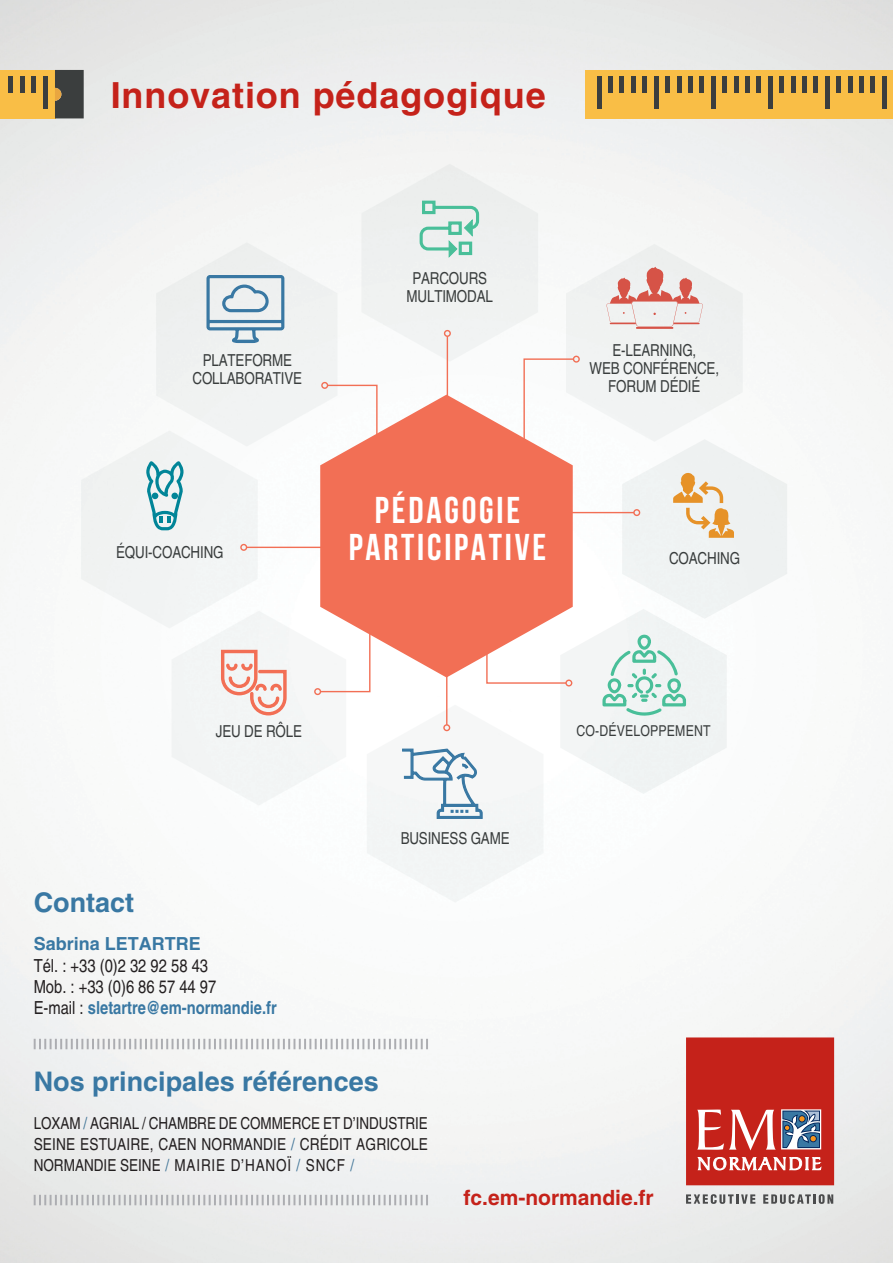
<style>
.page{position:relative;width:893px;height:1263px;background:#fff}
.page>*{position:absolute;margin:0;border:0;box-sizing:border-box;transform-origin:0 0}
.t1{font:700 37.35px/37.3px "Bebas Neue";letter-spacing:.075em;color:#fff;text-align:center}
.t2{font:700 36px "Helvetica";letter-spacing:.025em;color:#c5221a}
.Texte_Générique_Bo{font:700 27px "Helvetica";color:#3978a3}
.t3{font:700 21px "Helvetica";color:#c5221a}
.Texte_Générique_Bo-2{font:condensed 18px/21px "Helvetica";color:#231f20}
.Texte_Générique_Bo-3{font:700 condensed 18px "Helvetica";color:#3978a3}
.Texte_Générique_Bo-4{font:condensed 16.5px/21px "Helvetica";letter-spacing:.01em;color:#231f20;text-align:justify}
.Texte_Générique_Bo-5{font:condensed 16.5px/18px "Helvetica";letter-spacing:-.01em;color:#393d3d;text-align:center}
.Texte_Générique_Bo-6{font:condensed 15px "Helvetica";letter-spacing:.01em;color:#393d3d}
.s1{font-weight:700;font-stretch:normal;color:#3978a3}
.s2{font-weight:400;color:#231f20}
.s3{color:#407497}
</style>
<div class="page">
<img style="left:0;top:0;width:893px;height:1263px">
<div style="left:0;top:70px;width:55px;height:48px;background:#f9be46"></div>
<svg style="left:55px;top:70px;width:29px;height:48px"></svg>
<hr style="left:43px;top:76px;width:4px;height:33px;background:#3b3e3e">
<hr style="left:32px;top:76px;width:4px;height:16px;background:#3b3e3e">
<div style="left:20px;top:76px;width:5px;height:16px;background:#3b3e3e"></div>
<hr style="left:9px;top:76px;width:4px;height:16px;background:#3b3e3e">
<div style="left:586px;top:70px;width:307px;height:48px;background:#f9be46"></div>
<div style="left:882px;top:76px;width:5px;height:33px;background:#3b3e3e"></div>
<hr style="left:871px;top:76px;width:4px;height:16px;background:#3b3e3e">
<div style="left:859px;top:76px;width:5px;height:16px;background:#3b3e3e"></div>
<hr style="left:848px;top:76px;width:4px;height:16px;background:#3b3e3e">
<div style="left:836px;top:76px;width:5px;height:16px;background:#3b3e3e"></div>
<hr style="left:825px;top:76px;width:4px;height:33px;background:#3b3e3e">
<hr style="left:814px;top:76px;width:4px;height:16px;background:#3b3e3e">
<div style="left:802px;top:76px;width:5px;height:16px;background:#3b3e3e"></div>
<hr style="left:791px;top:76px;width:4px;height:16px;background:#3b3e3e">
<div style="left:779px;top:76px;width:5px;height:16px;background:#3b3e3e"></div>
<hr style="left:768px;top:76px;width:4px;height:33px;background:#3b3e3e">
<hr style="left:757px;top:76px;width:4px;height:16px;background:#3b3e3e">
<div style="left:745px;top:76px;width:5px;height:16px;background:#3b3e3e"></div>
<hr style="left:734px;top:76px;width:4px;height:16px;background:#3b3e3e">
<div style="left:722px;top:76px;width:5px;height:16px;background:#3b3e3e"></div>
<hr style="left:711px;top:76px;width:4px;height:33px;background:#3b3e3e">
<hr style="left:700px;top:76px;width:4px;height:16px;background:#3b3e3e">
<div style="left:688px;top:76px;width:5px;height:16px;background:#3b3e3e"></div>
<hr style="left:677px;top:76px;width:4px;height:16px;background:#3b3e3e">
<div style="left:665px;top:76px;width:5px;height:16px;background:#3b3e3e"></div>
<hr style="left:654px;top:76px;width:4px;height:33px;background:#3b3e3e">
<div style="left:642px;top:76px;width:5px;height:16px;background:#3b3e3e"></div>
<div style="left:631px;top:76px;width:5px;height:16px;background:#3b3e3e"></div>
<hr style="left:620px;top:76px;width:4px;height:16px;background:#3b3e3e">
<div style="left:608px;top:76px;width:5px;height:16px;background:#3b3e3e"></div>
<hr style="left:597px;top:76px;width:4px;height:33px;background:#3b3e3e">
<svg style="left:34px;top:1195px;width:394px;height:10px;background:#d3d4d5"></svg>
<svg style="left:34px;top:1039px;width:394px;height:10px"></svg>
<div style="left:686px;top:1037px;width:148px;height:148px;background:#c5221a"></div>
<svg style="left:697px;top:1109px;width:79px;height:41px"></svg>
<svg style="left:781px;top:1109px;width:40px;height:40px"></svg>
<svg style="left:782px;top:1110px;width:38px;height:38px"></svg>
<svg style="left:686px;top:1157px;width:147px;height:47px"></svg>
<svg style="left:81px;top:164px;width:706px;height:739px"></svg>
<p class="t2" style="left:111px;top:73px;width:436px">Innovation pédagogique</p>
<p class="Texte_Générique_Bo-5" style="left:203px;top:352px;width:91px">PLATEFORME</p>
<p class="Texte_Générique_Bo-5" style="left:193px;top:370px;width:111px">COLLABORATIVE</p>
<p class="Texte_Générique_Bo-5" style="left:116px;top:543px;width:109px">ÉQUI-COACHING</p>
<p class="Texte_Générique_Bo-5" style="left:412px;top:269px;width:76px">PARCOURS</p>
<p class="Texte_Générique_Bo-5" style="left:407px;top:287px;width:88px">MULTIMODAL</p>
<p class="t1" style="left:349px;top:491px;width:199px">PÉDAGOGIE<br>PARTICIPATIVE</p>
<p class="Texte_Générique_Bo-5" style="left:590px;top:342px;width:131px">E-LEARNING,<br>WEB CONFÉRENCE,<br>FORUM DÉDIÉ</p>
<p class="Texte_Générique_Bo-5" style="left:669px;top:549px;width:73px">COACHING</p>
<p class="Texte_Générique_Bo-5" style="left:216px;top:722px;width:88px">JEU DE RÔLE</p>
<p class="Texte_Générique_Bo" style="left:34px;top:886px;width:102px">Contact</p>
<p class="Texte_Générique_Bo-2" style="left:34px;top:934px;width:176px"><span class="s1">Sabrina LETARTRE<br></span>Tél. : +33 (0)2 32 92 58 43</p>
<p class="Texte_Générique_Bo-2" style="left:34px;top:976px;width:184px">Mob. : +33 (0)6 86 57 44 97</p>
<p class="Texte_Générique_Bo-3" style="left:34px;top:996px;width:245px"><span class="s2">E-mail :</span> sletartre@em-normandie.fr</p>
<p class="Texte_Générique_Bo-5" style="left:401px;top:829px;width:110px">BUSINESS GAME</p>
<p class="Texte_Générique_Bo" style="left:34px;top:1064px;width:347px">Nos principales références</p>
<p class="Texte_Générique_Bo-4" style="left:34px;top:1112px;width:396px">LOXAM <span class="s3">/</span> AGRIAL / CHAMBRE DE COMMERCE ET D’INDUSTRIE SEINE ESTUAIRE, CAEN NORMANDIE <span class="s3">/</span> CRÉDIT AGRICOLE NORMANDIE SEINE <span class="s3">/</span> MAIRIE D’HANOÏ <span class="s3">/</span> SNCF <span class="s3">/</span></p>
<p class="Texte_Générique_Bo-6" style="left:576px;top:722px;width:136px">CO-DÉVELOPPEMENT</p>
<p class="t3" style="left:463px;top:1184px;width:192px">fc.em-normandie.fr</p>
</div>
